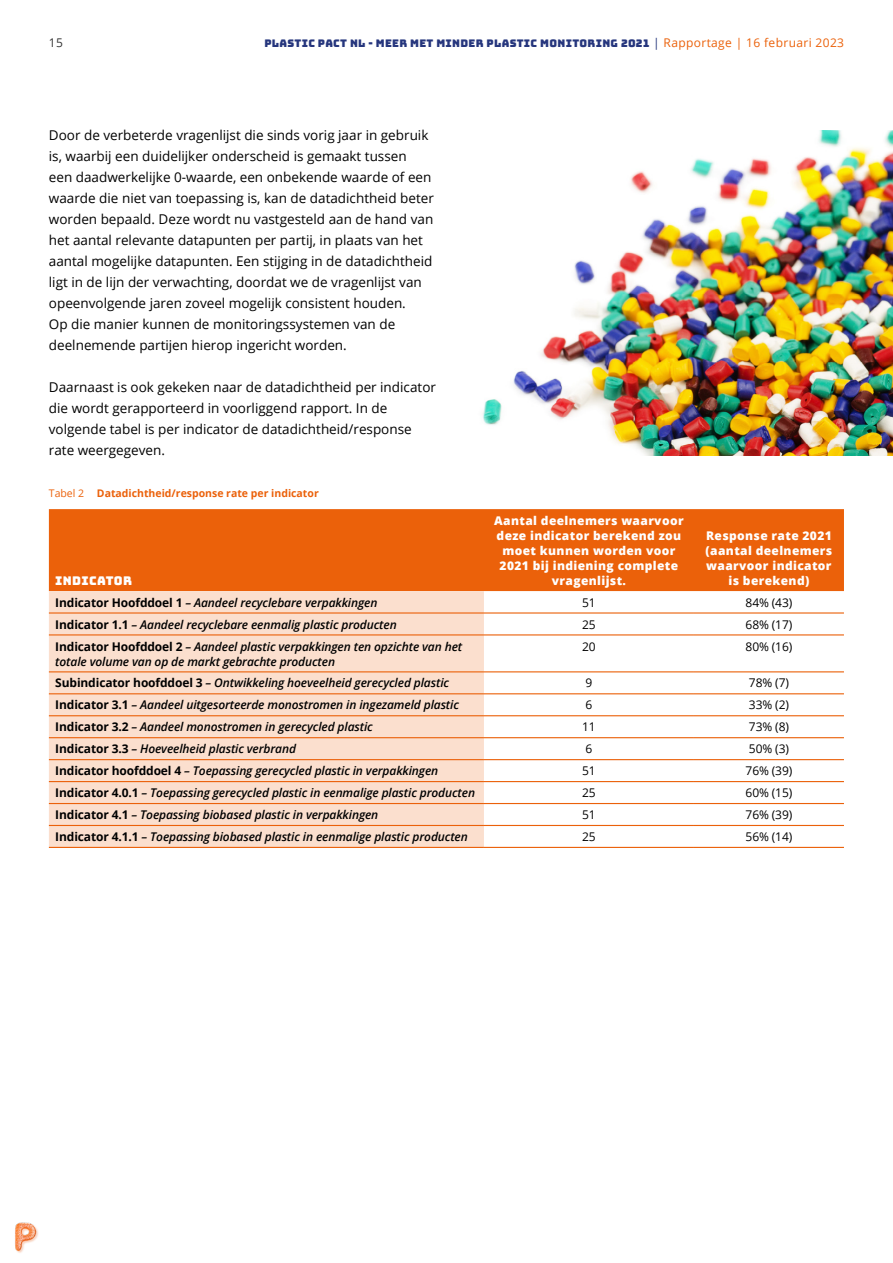
<style>
.page{position:relative;width:893px;height:1263px;background:#fff}
.page>*{position:absolute;margin:0;border:0;box-sizing:border-box;transform-origin:0 0}
.Brood{font:13.5px/21px "Open Sans";color:#000}
.Tabel_subkopje_links{font:italic 600 12px/15px "Open Sans";letter-spacing:-.01em;color:#000}
.Tabel_kopcel_boven_k{font:800 12px/15px "Open Sans";letter-spacing:.03em;color:#fff;text-align:center}
.Tabel_inhoudscel{font:12px "Open Sans";letter-spacing:-.01em;color:#000}
.Tabel_kopcel_boven{font:12px "Bungee";letter-spacing:.03em;color:#fff}
.t1{font:12px "Open Sans";color:#333}
.t2{font:10.5px "Bungee";letter-spacing:.03em;color:#26367d}
.Tabel_titel{font:700 10.5px "Open Sans";color:#eb610a}
.s1{font-family:"Open Sans";font-size:12px}
.s2{font-family:"Open Sans";font-size:12px;color:#eb610a}
.s3{font-weight:400}
.s4{font-weight:700;font-style:normal}
</style>
<div class="page">
<div style="left:49px;top:509px;width:795px;height:82px;background:#eb610a"></div>
<div style="left:49px;top:591px;width:435px;height:256px;background:#fbdfce"></div>
<hr style="left:49px;top:612px;width:435px;height:1px;background:#eb610a">
<hr style="left:484px;top:612px;width:210px;height:1px;background:#eb610a">
<hr style="left:694px;top:612px;width:150px;height:1px;background:#eb610a">
<hr style="left:49px;top:634px;width:435px;height:1px;background:#eb610a">
<hr style="left:484px;top:634px;width:210px;height:1px;background:#eb610a">
<hr style="left:694px;top:634px;width:150px;height:1px;background:#eb610a">
<hr style="left:49px;top:671px;width:435px;height:1px;background:#eb610a">
<hr style="left:484px;top:671px;width:210px;height:1px;background:#eb610a">
<hr style="left:694px;top:671px;width:150px;height:1px;background:#eb610a">
<hr style="left:49px;top:693px;width:435px;height:1px;background:#eb610a">
<hr style="left:484px;top:693px;width:210px;height:1px;background:#eb610a">
<hr style="left:694px;top:693px;width:150px;height:1px;background:#eb610a">
<hr style="left:49px;top:715px;width:435px;height:1px;background:#eb610a">
<hr style="left:484px;top:715px;width:210px;height:1px;background:#eb610a">
<hr style="left:694px;top:715px;width:150px;height:1px;background:#eb610a">
<hr style="left:49px;top:737px;width:435px;height:1px;background:#eb610a">
<hr style="left:484px;top:737px;width:210px;height:1px;background:#eb610a">
<hr style="left:694px;top:737px;width:150px;height:1px;background:#eb610a">
<hr style="left:49px;top:759px;width:435px;height:1px;background:#eb610a">
<hr style="left:484px;top:759px;width:210px;height:1px;background:#eb610a">
<hr style="left:694px;top:759px;width:150px;height:1px;background:#eb610a">
<hr style="left:49px;top:781px;width:435px;height:1px;background:#eb610a">
<hr style="left:484px;top:781px;width:210px;height:1px;background:#eb610a">
<hr style="left:694px;top:781px;width:150px;height:1px;background:#eb610a">
<hr style="left:49px;top:803px;width:435px;height:1px;background:#eb610a">
<hr style="left:484px;top:803px;width:210px;height:1px;background:#eb610a">
<hr style="left:694px;top:803px;width:150px;height:1px;background:#eb610a">
<hr style="left:49px;top:825px;width:435px;height:1px;background:#eb610a">
<hr style="left:484px;top:825px;width:210px;height:1px;background:#eb610a">
<hr style="left:694px;top:825px;width:150px;height:1px;background:#eb610a">
<hr style="left:484px;top:847px;width:210px;height:1px;background:#eb610a">
<hr style="left:694px;top:847px;width:150px;height:1px;background:#eb610a">
<hr style="left:49px;top:847px;width:435px;height:1px;background:#eb610a">
<img style="left:482px;top:130px;width:411px;height:325px">
<img style="left:15px;top:1222px;width:23px;height:31px">
<p class="t1" style="left:49px;top:35px;width:16px">15</p>
<p class="t2" style="left:264px;top:38px;width:581px">PLASTIC PACT NL - MEER MET MINDER PLASTIC MONITORING 2021 <span class="s1">|</span> <span class="s2">Rapportage | 16 februari 2023</span></p>
<p class="Brood" style="left:49px;top:124px;width:386px">Door de verbeterde vragenlijst die sinds vorig jaar in gebruik is, waarbij een duidelijker onderscheid is gemaakt tussen<br>een daadwerkelijke 0-waarde, een onbekende waarde of een waarde die niet van toepassing is, kan de datadichtheid beter worden bepaald. Deze wordt nu vastgesteld aan de hand van het aantal relevante datapunten per partij, in plaats van het aantal mogelijke datapunten. Een stijging in de datadichtheid ligt in de lijn der verwachting, doordat we de vragenlijst van opeenvolgende jaren zoveel mogelijk consistent houden.<br>Op die manier kunnen de monitoringssystemen van de deelnemende partijen hierop ingericht worden.</p>
<p class="Brood" style="left:49px;top:376px;width:389px">Daarnaast is ook gekeken naar de datadichtheid per indicator die wordt gerapporteerd in voorliggend rapport. In de volgende tabel is per indicator de datadichtheid/response rate weergegeven.</p>
<p class="Tabel_titel" style="left:49px;top:486px;width:271px"><span class="s3">Tabel 2</span> Datadichtheid/response rate per indicator</p>
<p class="Tabel_kopcel_boven" style="left:55px;top:573px;width:78px">INDICATOR</p>
<p class="Tabel_kopcel_boven_k" style="left:494px;top:512px;width:191px">Aantal deelnemers waarvoor deze indicator berekend zou moet kunnen worden voor<br>2021 bij indiening complete vragenlijst.</p>
<p class="Tabel_kopcel_boven_k" style="left:706px;top:527px;width:128px">Response rate 2021 (aantal deelnemers waarvoor indicator is berekend)</p>
<p class="Tabel_subkopje_links" style="left:55px;top:594px;width:324px"><span class="s4">Indicator Hoofddoel 1</span> – Aandeel recyclebare verpakkingen</p>
<p class="Tabel_inhoudscel" style="left:582px;top:594px;width:15px">51</p>
<p class="Tabel_inhoudscel" style="left:746px;top:594px;width:48px">84% (43)</p>
<p class="Tabel_subkopje_links" style="left:55px;top:616px;width:343px"><span class="s4">Indicator 1.1</span> – Aandeel recyclebare eenmalig plastic producten</p>
<p class="Tabel_inhoudscel" style="left:582px;top:616px;width:15px">25</p>
<p class="Tabel_inhoudscel" style="left:746px;top:616px;width:48px">68% (17)</p>
<p class="Tabel_subkopje_links" style="left:55px;top:638px;width:408px"><span class="s4">Indicator Hoofddoel 2</span> – Aandeel plastic verpakkingen ten opzichte van het totale volume van op de markt gebrachte producten</p>
<p class="Tabel_inhoudscel" style="left:582px;top:638px;width:15px">20</p>
<p class="Tabel_inhoudscel" style="left:746px;top:638px;width:48px">80% (16)</p>
<p class="Tabel_subkopje_links" style="left:55px;top:675px;width:395px"><span class="s4">Subindicator hoofddoel 3</span> – Ontwikkeling hoeveelheid gerecycled plastic</p>
<p class="Tabel_inhoudscel" style="left:585px;top:675px;width:8px">9</p>
<p class="Tabel_inhoudscel" style="left:749px;top:675px;width:41px">78% (7)</p>
<p class="Tabel_subkopje_links" style="left:55px;top:697px;width:405px"><span class="s4">Indicator 3.1</span> – Aandeel uitgesorteerde monostromen in ingezameld plastic</p>
<p class="Tabel_inhoudscel" style="left:585px;top:697px;width:8px">6</p>
<p class="Tabel_inhoudscel" style="left:749px;top:697px;width:41px">33% (2)</p>
<p class="Tabel_subkopje_links" style="left:55px;top:719px;width:319px"><span class="s4">Indicator 3.2</span> – Aandeel monostromen in gerecycled plastic</p>
<p class="Tabel_inhoudscel" style="left:582px;top:719px;width:15px">11</p>
<p class="Tabel_inhoudscel" style="left:749px;top:719px;width:41px">73% (8)</p>
<p class="Tabel_subkopje_links" style="left:55px;top:741px;width:242px"><span class="s4">Indicator 3.3</span> – Hoeveelheid plastic verbrand</p>
<p class="Tabel_inhoudscel" style="left:585px;top:741px;width:8px">6</p>
<p class="Tabel_inhoudscel" style="left:749px;top:741px;width:41px">50% (3)</p>
<p class="Tabel_subkopje_links" style="left:55px;top:763px;width:385px"><span class="s4">Indicator hoofddoel 4</span> – Toepassing gerecycled plastic in verpakkingen</p>
<p class="Tabel_inhoudscel" style="left:582px;top:763px;width:15px">51</p>
<p class="Tabel_inhoudscel" style="left:746px;top:763px;width:48px">76% (39)</p>
<p class="Tabel_subkopje_links" style="left:55px;top:785px;width:421px"><span class="s4">Indicator 4.0.1</span> – Toepassing gerecycled plastic in eenmalige plastic producten</p>
<p class="Tabel_inhoudscel" style="left:582px;top:784px;width:15px">25</p>
<p class="Tabel_inhoudscel" style="left:746px;top:784px;width:48px">60% (15)</p>
<p class="Tabel_subkopje_links" style="left:55px;top:807px;width:325px"><span class="s4">Indicator 4.1</span> – Toepassing biobased plastic in verpakkingen</p>
<p class="Tabel_inhoudscel" style="left:582px;top:806px;width:15px">51</p>
<p class="Tabel_inhoudscel" style="left:746px;top:806px;width:48px">76% (39)</p>
<p class="Tabel_subkopje_links" style="left:55px;top:829px;width:414px"><span class="s4">Indicator 4.1.1</span> – Toepassing biobased plastic in eenmalige plastic producten</p>
<p class="Tabel_inhoudscel" style="left:582px;top:828px;width:15px">25</p>
<p class="Tabel_inhoudscel" style="left:746px;top:828px;width:48px">56% (14)</p>
</div>
